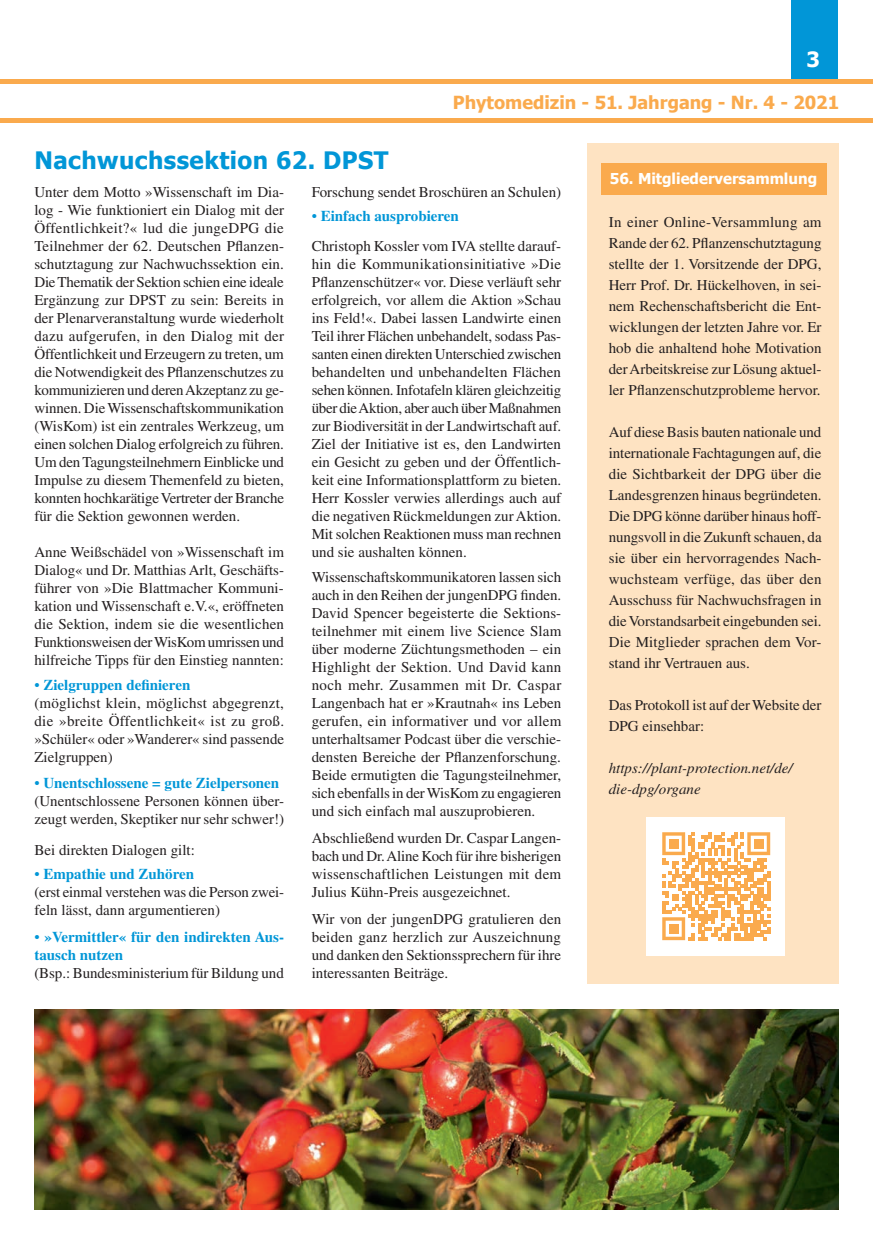
<style>
.page{position:relative;width:873px;height:1242px;background:#fff}
.page>*{position:absolute;margin:0;border:0;box-sizing:border-box;transform-origin:0 0}
.t1{font:700 24px "Tahoma";letter-spacing:.02em;color:#0196d7}
.t2{font:700 21px "Tahoma";color:#fff}
.t3{font:700 18px "Tahoma";color:#faaa4d}
.t4{font:15px/18px "Times";color:#231f20;text-align:justify}
.t5{font:italic 15px/21px "Times";color:#231f20}
.t6{font:700 15px/18px "Times";color:#0196d7}
.t7{font:700 15px "Tahoma";color:#fff}
.s1{color:#0196d7}
.s2{font-weight:700;color:#0196d7}
.s3{font-weight:400}
</style>
<div class="page">
<div style="left:791px;top:0;width:46px;height:83px;background:#0196d7"></div>
<hr style="left:0;top:119px;width:872px;height:4px;background:#faaa4d">
<div style="left:0;top:79px;width:872px;height:5px;background:#faaa4d"></div>
<div style="left:587px;top:143px;width:251px;height:841px;background:#fee3c2"></div>
<div style="left:601px;top:164px;width:225px;height:31px;background:#faaa4d"></div>
<div style="left:646px;top:817px;width:138px;height:138px;background:#fff"></div>
<svg style="left:662px;top:832px;width:108px;height:108px"></svg>
<div style="left:668px;top:839px;width:10px;height:9px;background:#faaa4d"></div>
<div style="left:753px;top:839px;width:10px;height:9px;background:#faaa4d"></div>
<div style="left:668px;top:924px;width:10px;height:9px;background:#faaa4d"></div>
<img style="left:34px;top:1009px;width:804px;height:200px">
<h2 class="t2" style="left:806px;top:44px;width:15px">3</h2>
<p class="t3" style="left:453px;top:89px;width:388px">Phytomedizin - 51. Jahrgang - Nr. 4 - 2021</p>
<h1 class="t1" style="left:34px;top:143px;width:355px">Nachwuchssektion 62. DPST</h1>
<p class="t4" style="left:34px;top:183px;width:251px">Unter dem Motto »Wissenschaft im Dia&shy;log - Wie funktioniert ein Dialog mit der Öffentlichkeit?« lud die jungeDPG die Teilnehmer der 62. Deutschen Pflanzen&shy;schutztagung zur Nachwuchssektion ein.<br>Die Thematik der Sektion schien eine ideale Ergänzung zur DPST zu sein: Bereits in der Plenarveranstaltung wurde wiederholt dazu aufgerufen, in den Dialog mit der Öffentlichkeit und Erzeugern zu treten, um die Notwendigkeit des Pflanzenschutzes zu kommunizieren und deren Akzeptanz zu ge&shy;winnen. Die Wissenschaftskommunikation (WisKom) ist ein zentrales Werkzeug, um einen solchen Dialog erfolgreich zu führen.<br>Um den Tagungsteilnehmern Einblicke und Impulse zu diesem Themenfeld zu bieten, konnten hochkarätige Vertreter der Branche für die Sektion gewonnen werden.</p>
<p class="t4" style="left:34px;top:543px;width:251px">Anne Weißschädel von »Wissenschaft im Dialog« und Dr. Matthias Arlt, Geschäfts&shy;führer von »Die Blattmacher Kommuni&shy;kation und Wissenschaft e.V.«, eröffneten die Sektion, indem sie die wesentlichen Funktionsweisen der WisKom umrissen und hilfreiche Tipps für den Einstieg nannten:</p>
<p class="t4" style="left:34px;top:676px;width:251px;text-align:left"><span class="s1">•</span> <span class="s2">Zielgruppen definieren<br></span>(möglichst klein, möglichst abgegrenzt, die »breite Öffentlichkeit« ist zu groß. »Schüler« oder »Wanderer« sind passende Zielgruppen)</p>
<p class="t4" style="left:34px;top:774px;width:251px;text-align:left"><span class="s1">•</span> <span class="s2">Unentschlossene = gute Zielpersonen </span>(Unentschlossene Personen können über&shy;zeugt werden, Skeptiker nur sehr schwer!)</p>
<p class="t4" style="left:34px;top:841px;width:162px">Bei direkten Dialogen gilt:</p>
<p class="t4" style="left:34px;top:865px;width:251px;text-align:left"><span class="s1">•</span> <span class="s2">Empathie und Zuhören<br></span>(erst einmal verstehen was die Person zwei&shy;feln lässt, dann argumentieren)</p>
<p class="t6" style="left:34px;top:928px;width:251px"><span class="s3">•</span> »Vermittler« für den indirekten Aus&shy;tausch nutzen</p>
<p class="t4" style="left:34px;top:964px;width:251px">(Bsp.: Bundesministerium für Bildung und</p>
<p class="t4" style="left:311px;top:183px;width:251px">Forschung sendet Broschüren an Schulen)</p>
<p class="t4" style="left:311px;top:201px;width:251px;line-height:30px"><span class="s1">•</span> <span class="s2">Einfach ausprobieren<br></span>Christoph Kossler vom IVA stellte darauf-</p>
<p class="t4" style="left:311px;top:255px;width:251px">hin die Kommunikationsinitiative »Die Pflanzenschützer« vor. Diese verläuft sehr erfolgreich, vor allem die Aktion »Schau ins Feld!«. Dabei lassen Landwirte einen Teil ihrer Flächen unbehandelt, sodass Pas&shy;santen einen direkten Unterschied zwischen behandelten und unbehandelten Flächen sehen können. Infotafeln klären gleichzeitig über die Aktion, aber auch über Maßnahmen zur Biodiversität in der Landwirtschaft auf.<br>Ziel der Initiative ist es, den Landwirten ein Gesicht zu geben und der Öffentlich&shy;keit eine Informationsplattform zu bieten.<br>Herr Kossler verwies allerdings auch auf die negativen Rückmeldungen zur Aktion.<br>Mit solchen Reaktionen muss man rechnen und sie aushalten können.</p>
<p class="t4" style="left:311px;top:568px;width:251px">Wissenschaftskommunikatoren lassen sich auch in den Reihen der jungenDPG finden.<br>David Spencer begeisterte die Sektions&shy;teilnehmer mit einem live Science Slam über moderne Züchtungsmethoden – ein Highlight der Sektion. Und David kann noch mehr. Zusammen mit Dr. Caspar Langenbach hat er »Krautnah« ins Leben gerufen, ein informativer und vor allem unterhaltsamer Podcast über die verschie&shy;densten Bereiche der Pflanzenforschung.<br>Beide ermutigten die Tagungsteilnehmer, sich ebenfalls in der WisKom zu engagieren und sich einfach mal auszuprobieren.</p>
<p class="t4" style="left:311px;top:829px;width:251px">Abschließend wurden Dr. Caspar Langen&shy;bach und Dr. Aline Koch für ihre bisherigen wissenschaftlichen Leistungen mit dem Julius Kühn-Preis ausgezeichnet.</p>
<p class="t4" style="left:311px;top:910px;width:251px">Wir von der jungenDPG gratulieren den beiden ganz herzlich zur Auszeichnung und danken den Sektionssprechern für ihre interessanten Beiträge.</p>
<p class="t7" style="left:609px;top:168px;width:209px">56. Mitgliederversammlung</p>
<p class="t4" style="left:608px;top:212px;width:214px;line-height:21px">In einer Online-Versammlung am Rande der 62. Pflanzenschutztagung stellte der 1. Vorsitzende der DPG, Herr Prof. Dr. Hückelhoven, in sei&shy;nem Rechenschaftsbericht die Ent&shy;wicklungen der letzten Jahre vor. Er hob die anhaltend hohe Motivation der Arbeitskreise zur Lösung aktuel&shy;ler Pflanzenschutzprobleme hervor.</p>
<p class="t4" style="left:608px;top:422px;width:214px;line-height:21px">Auf diese Basis bauten nationale und internationale Fachtagungen auf, die die Sichtbarkeit der DPG über die Landesgrenzen hinaus begründeten.<br>Die DPG könne darüber hinaus hoff&shy;nungsvoll in die Zukunft schauen, da sie über ein hervorragendes Nach&shy;wuchsteam verfüge, das über den Ausschuss für Nachwuchsfragen in die Vorstandsarbeit eingebunden sei.<br>Die Mitglieder sprachen dem Vor&shy;stand ihr Vertrauen aus.</p>
<p class="t4" style="left:608px;top:695px;width:214px;line-height:21px">Das Protokoll ist auf der Website der<br>DPG einsehbar:</p>
<p class="t5" style="left:608px;top:758px;width:185px">https://plant-protection.net/de/ die-dpg/organe</p>
</div>
